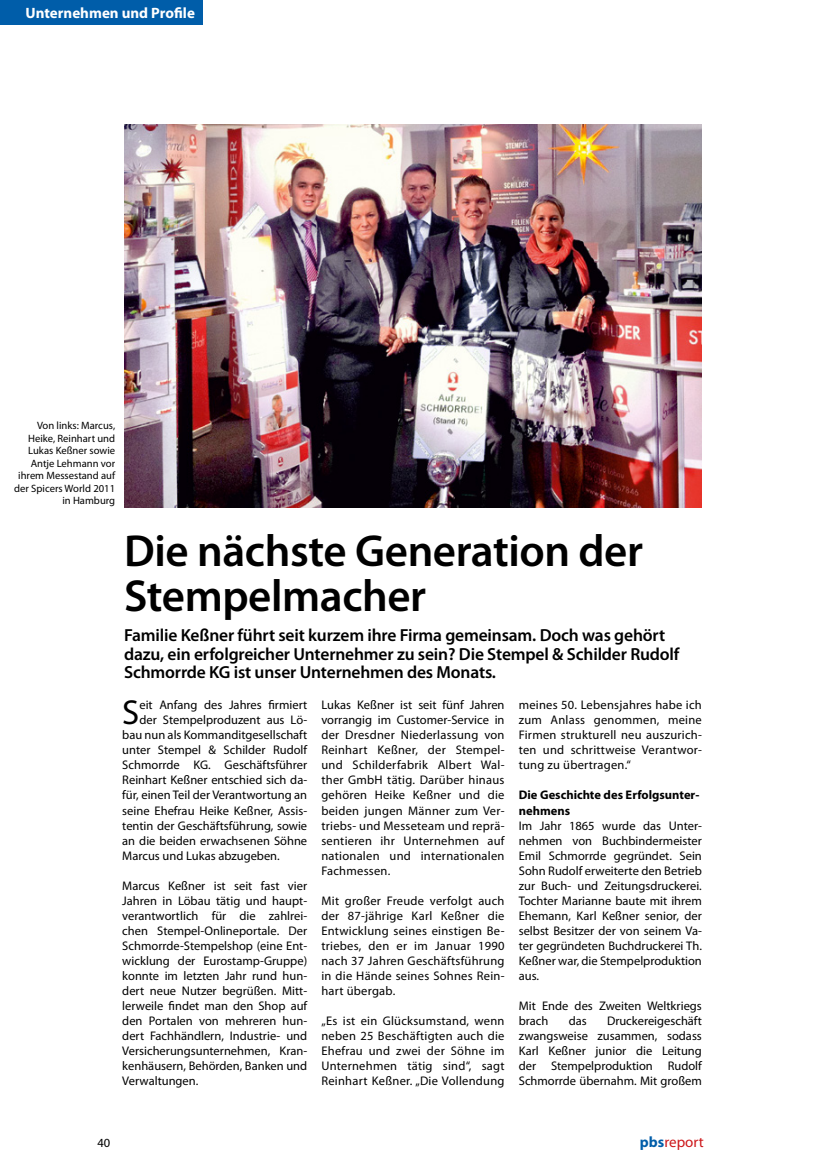
<style>
.page{position:relative;width:826px;height:1170px;background:#fff}
.page>*{position:absolute;margin:0;border:0;box-sizing:border-box;transform-origin:0 0}
.HL{font:600 45px/45px "Myriad Pro";letter-spacing:-.01em;color:#000}
.GT_Initial{font:34.75px "Myriad Pro";color:#000}
.SL{font:600 17.5px/18.8px "Myriad Pro";letter-spacing:-.01em;color:#000}
.Kopf{font:700 15px "Myriad Pro";color:#fff}
.t1{font:15px "Myriad Pro";color:#cd171a}
.GT{font:12.5px/15px "Myriad Pro";letter-spacing:.015em;color:#000;text-align:justify}
.GT_Initial-2{font:12.5px "Myriad Pro";color:#000}
.Zwischenüberschrift{font:700 12.5px/15px "Myriad Pro";color:#000}
.BU{font:10.62px/12.5px "Myriad Pro";color:#000;text-align:right}
.s1{font-weight:700;color:#005da9}
</style>
<div class="page">
<img style="left:124px;top:124px;width:578px;height:384px">
<div style="left:0;top:0;width:202px;height:25px;background:#005da9"></div>
<p class="Kopf" style="left:26px;top:4px;width:163px">Unternehmen und Profil</p>
<p class="Kopf" style="left:134px;top:4px;width:62px">PB Szene</p>
<p class="BU" style="left:14px;top:419px;width:102px">Von links: Marcus,<br>Heike, Reinhart und<br>Lukas Keßner sowie<br>Antje Lehmann vor ihrem Messestand auf der Spicers World 2011 in Hamburg</p>
<p class="HL" style="left:124px;top:527px;width:520px">Die nächste Generation der<br>Stempelmacher</p>
<p class="SL" style="left:124px;top:625px;width:557px">Familie Keßner führt seit kurzem ihre Firma gemeinsam. Doch was gehört dazu, ein erfolgreicher Unternehmer zu sein? Die Stempel &amp; Schilder Rudolf<br>Schmorrde KG ist unser Unternehmen des Monats.</p>
<p class="GT_Initial" style="left:122px;top:691px;width:19px">S</p>
<p class="GT_Initial-2" style="left:139px;top:697px;width:169px">eit Anfang des Jahres firmiert</p>
<p class="GT_Initial-2" style="left:139px;top:712px;width:169px">der Stempelproduzent aus Lö-</p>
<p class="GT_Initial-2" style="left:122px;top:727px;width:186px">bau nun als Kommanditgesellschaft</p>
<p class="GT_Initial-2" style="left:122px;top:742px;width:186px">unter Stempel &amp; Schilder Rudolf</p>
<p class="GT_Initial-2" style="left:122px;top:757px;width:186px">Schmorrde KG. Geschäftsführer</p>
<p class="GT_Initial-2" style="left:122px;top:772px;width:186px">Reinhart Keßner entschied sich da-</p>
<p class="GT_Initial-2" style="left:122px;top:787px;width:186px">für, einen Teil der Verantwortung an</p>
<p class="GT_Initial-2" style="left:122px;top:802px;width:186px">seine Ehefrau Heike Keßner, Assis-</p>
<p class="GT_Initial-2" style="left:122px;top:817px;width:186px">tentin der Geschäftsführung, sowie</p>
<p class="GT_Initial-2" style="left:122px;top:832px;width:186px">an die beiden erwachsenen Söhne</p>
<p class="GT_Initial-2" style="left:122px;top:847px;width:159px">Marcus und Lukas abzugeben.</p>
<p class="GT" style="left:122px;top:877px;width:186px">Marcus Keßner ist seit fast vier Jahren in Löbau tätig und haupt&shy;verantwortlich für die zahlrei&shy;chen Stempel-Onlineportale. Der Schmorrde-Stempelshop (eine Ent&shy;wicklung der Eurostamp-Gruppe) konnte im letzten Jahr rund hun&shy;dert neue Nutzer begrüßen. Mitt&shy;lerweile findet man den Shop auf den Portalen von mehreren hun&shy;dert Fachhändlern, Industrie- und Versicherungsunternehmen, Kran&shy;kenhäusern, Behörden, Banken und Verwaltungen.</p>
<p class="GT" style="left:321px;top:697px;width:185px">Lukas Keßner ist seit fünf Jahren vorrangig im Customer-Service in der Dresdner Niederlassung von Reinhart Keßner, der Stempel&shy;und Schilderfabrik Albert Wal&shy;ther GmbH tätig. Darüber hinaus gehören Heike Keßner und die beiden jungen Männer zum Ver&shy;triebs- und Messeteam und reprä&shy;sentieren ihr Unternehmen auf nationalen und internationalen Fachmessen.</p>
<p class="GT" style="left:321px;top:892px;width:185px">Mit großer Freude verfolgt auch der 87-jährige Karl Keßner die Entwicklung seines einstigen Be&shy;triebes, den er im Januar 1990 nach 37 Jahren Geschäftsführung in die Hände seines Sohnes Rein&shy;hart übergab.</p>
<p class="GT" style="left:321px;top:1012px;width:185px">„Es ist ein Glücksumstand, wenn neben 25 Beschäftigten auch die Ehefrau und zwei der Söhne im Unternehmen tätig sind“, sagt Reinhart Keßner. „Die Vollendung</p>
<p class="GT" style="left:519px;top:697px;width:185px">meines 50. Lebensjahres habe ich zum Anlass genommen, meine Firmen strukturell neu auszurich&shy;ten und schrittweise Verantwor&shy;tung zu übertragen.“</p>
<p class="Zwischenüberschrift" style="left:519px;top:787px;width:182px">Die Geschichte des Erfolgsunter&shy;nehmens</p>
<p class="GT" style="left:519px;top:817px;width:185px">Im Jahr 1865 wurde das Unter&shy;nehmen von Buchbindermeister Emil Schmorrde gegründet. Sein Sohn Rudolf erweiterte den Betrieb zur Buch- und Zeitungsdruckerei.<br>Tochter Marianne baute mit ihrem Ehemann, Karl Keßner senior, der selbst Besitzer der von seinem Va&shy;ter gegründeten Buchdruckerei Th.<br>Keßner war, die Stempelproduktion aus.</p>
<p class="GT" style="left:519px;top:997px;width:185px">Mit Ende des Zweiten Weltkriegs brach</p>
<p class="GT" style="left:519px;top:1012px;width:185px;text-indent:88px">Druckereigeschäft zwangsweise zusammen, sodass Karl Keßner junior die Leitung der Stempelproduktion Rudolf Schmorrde übernahm. Mit großem</p>
<p class="GT" style="left:568px;top:1012px;width:20px">das</p>
<p class="GT" style="left:97px;top:1135px;width:14px">40</p>
<p class="t1" style="left:640px;top:1132px;width:65px"><span class="s1">pbs</span>report</p>
</div>
